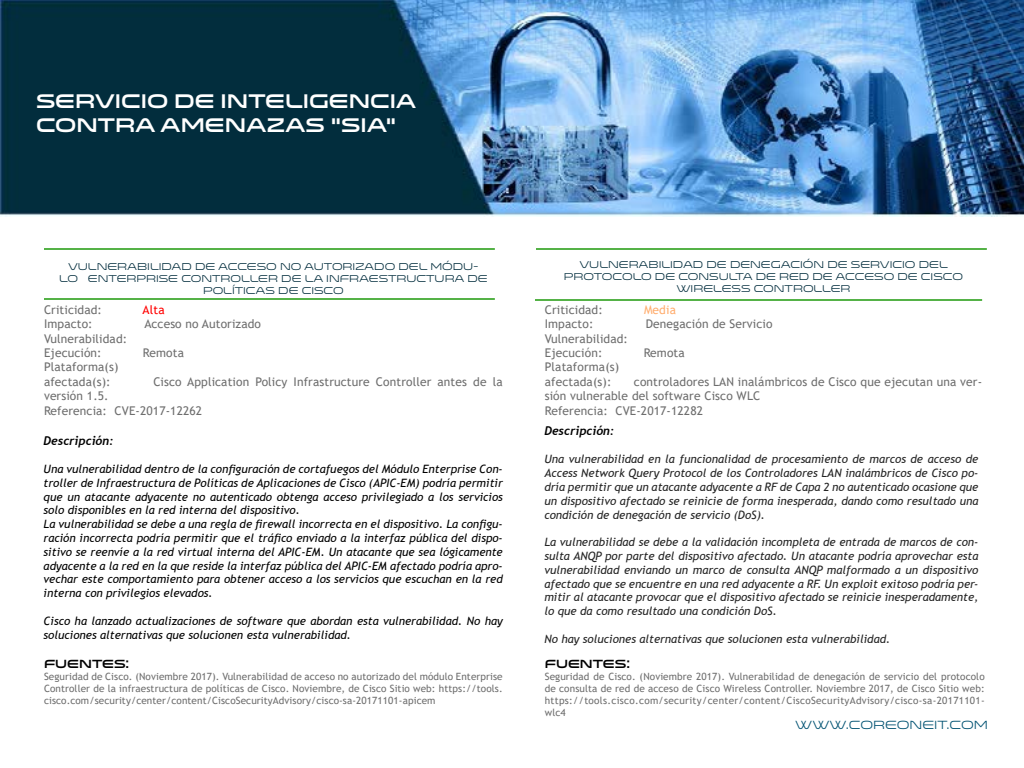
<style>
.page{position:relative;width:1024px;height:768px;background:#fff}
.page>*{position:absolute;margin:0;border:0;box-sizing:border-box;transform-origin:0 0}
.t1{font:20px/24px "Venera 900";color:#fff}
.t2{font:12px/14.4px "Trebuchet MS";letter-spacing:.01em;color:#6e6e6e}
.t3{font:italic 700 12px "Trebuchet";color:#000}
.t4{font:12px "Venera 500";color:#005272}
.t5{font:12px "Venera 900";color:#000}
.t6{font:12px "Trebuchet MS";letter-spacing:.01em;color:#ffad6e}
.t7{font:12px "Trebuchet MS";color:#f00}
.t8{font:italic 11.5px/13.8px "Trebuchet MS";color:#000}
.t9{font:italic 11.5px/13.8px "Trebuchet MS";color:#242424;text-align:justify}
.t10{font:10px/12px "Trebuchet MS";letter-spacing:.01em;color:#6e6e6e;text-align:justify}
.t11{font:10px/12px "Venera 500";color:#012c3c;text-align:center}
</style>
<div class="page">
<img style="left:0;top:0;width:1024px;height:217px">
<hr style="left:536px;top:248px;width:451px;height:2px;background:#55b247">
<hr style="left:535px;top:299px;width:447px;height:2px;background:#55b247">
<hr style="left:44px;top:248px;width:451px;height:2px;background:#55b247">
<hr style="left:44px;top:298px;width:451px;height:2px;background:#55b247">
<h1 class="t1" style="left:36px;top:89px;width:382px">SERVICIO DE INTELIGENCIA<br>CONTRA AMENAZAS “SIA”</h1>
<p class="t11" style="left:59px;top:260px;width:430px">VULNERABILIDAD DE ACCESO NO AUTORIZADO DEL MÓDU-<br>LO ENTERPRISE CONTROLLER DE LA INFRAESTRUCTURA DE<br>POLÍTICAS DE CISCO</p>
<p class="t2" style="left:44px;top:302px;width:60px">Criticidad:</p>
<p class="t7" style="left:143px;top:302px;width:24px">Alta</p>
<p class="t2" style="left:44px;top:317px;width:50px">Impacto:</p>
<p class="t2" style="left:144px;top:317px;width:118px">Acceso no Autorizado</p>
<p class="t2" style="left:44px;top:331px;width:85px">Vulnerabilidad:<br>Ejecución:</p>
<p class="t2" style="left:143px;top:346px;width:43px">Remota</p>
<p class="t2" style="left:44px;top:360px;width:76px">Plataforma(s) afectada(s):</p>
<p class="t2" style="left:153px;top:374px;width:351px">Cisco Application Policy Infrastructure Controller antes de la</p>
<p class="t2" style="left:44px;top:389px;width:160px">versión 1.5.<br>Referencia: CVE-2017-12262</p>
<p class="t3" style="left:44px;top:433px;width:71px">Descripción:</p>
<p class="t8" style="left:44px;top:462px;width:461px">Una vulnerabilidad dentro de la configuración de cortafuegos del Módulo Enterprise Con&shy;troller de Infraestructura de Políticas de Aplicaciones de Cisco (APIC-EM) podría permitir que un atacante adyacente no autenticado obtenga acceso privilegiado a los servicios solo disponibles en la red interna del dispositivo.<br>La vulnerabilidad se debe a una regla de firewall incorrecta en el dispositivo. La configu&shy;ración incorrecta podría permitir que el tráfico enviado a la interfaz pública del dispo&shy;sitivo se reenvíe a la red virtual interna del APIC-EM. Un atacante que sea lógicamente adyacente a la red en la que reside la interfaz pública del APIC-EM afectado podría apro&shy;vechar este comportamiento para obtener acceso a los servicios que escuchan en la red interna con privilegios elevados.</p>
<p class="t8" style="left:44px;top:614px;width:461px;line-height:14.4px">Cisco ha lanzado actualizaciones de software que abordan esta vulnerabilidad. No hay soluciones alternativas que solucionen esta vulnerabilidad.</p>
<p class="t5" style="left:44px;top:656px;width:87px">FUENTES:</p>
<p class="t10" style="left:44px;top:670px;width:460px">Seguridad de Cisco. (Noviembre 2017). Vulnerabilidad de acceso no autorizado del módulo Enterprise Controller de la infraestructura de políticas de Cisco. Noviembre, de Cisco Sitio web: https://tools. cisco.com/security/center/content/CiscoSecurityAdvisory/cisco-sa-20171101-apicem</p>
<p class="t11" style="left:564px;top:258px;width:401px">VULNERABILIDAD DE DENEGACIÓN DE SERVICIO DEL<br>PROTOCOLO DE CONSULTA DE RED DE ACCESO DE CISCO<br>WIRELESS CONTROLLER</p>
<p class="t2" style="left:545px;top:302px;width:60px">Criticidad:</p>
<p class="t6" style="left:644px;top:302px;width:33px">Media</p>
<p class="t2" style="left:545px;top:317px;width:50px">Impacto:</p>
<p class="t2" style="left:646px;top:317px;width:128px">Denegación de Servicio</p>
<p class="t2" style="left:545px;top:331px;width:85px">Vulnerabilidad:<br>Ejecución:</p>
<p class="t2" style="left:644px;top:346px;width:43px">Remota</p>
<p class="t2" style="left:545px;top:360px;width:76px">Plataforma(s) afectada(s):</p>
<p class="t2" style="left:545px;top:374px;width:439px;text-indent:89px">controladores LAN inalámbricos de Cisco que ejecutan una ver&shy;sión vulnerable del software Cisco WLC<br>Referencia: CVE-2017-12282</p>
<p class="t3" style="left:544px;top:423px;width:71px">Descripción:</p>
<p class="t9" style="left:544px;top:452px;width:436px">Una vulnerabilidad en la funcionalidad de procesamiento de marcos de acceso de Access Network Query Protocol de los Controladores LAN inalámbricos de Cisco po&shy;dría permitir que un atacante adyacente a RF de Capa 2 no autenticado ocasione que un dispositivo afectado se reinicie de forma inesperada, dando como resultado una condición de denegación de servicio (DoS).</p>
<p class="t9" style="left:544px;top:535px;width:436px">La vulnerabilidad se debe a la validación incompleta de entrada de marcos de con&shy;sulta ANQP por parte del dispositivo afectado. Un atacante podría aprovechar esta vulnerabilidad enviando un marco de consulta ANQP malformado a un dispositivo afectado que se encuentre en una red adyacente a RF. Un exploit exitoso podría per&shy;mitir al atacante provocar que el dispositivo afectado se reinicie inesperadamente, lo que da como resultado una condición DoS.</p>
<p class="t9" style="left:544px;top:632px;width:347px">No hay soluciones alternativas que solucionen esta vulnerabilidad.</p>
<p class="t5" style="left:545px;top:656px;width:87px">FUENTES:</p>
<p class="t10" style="left:545px;top:670px;width:441px">Seguridad de Cisco. (Noviembre 2017). Vulnerabilidad de denegación de servicio del protocolo de consulta de red de acceso de Cisco Wireless Controller. Noviembre 2017, de Cisco Sitio web: https://tools.cisco.com/security/center/content/CiscoSecurityAdvisory/cisco-sa-20171101- wlc4</p>
<p class="t4" style="left:795px;top:718px;width:194px">WWW.COREONEIT.COM</p>
</div>
